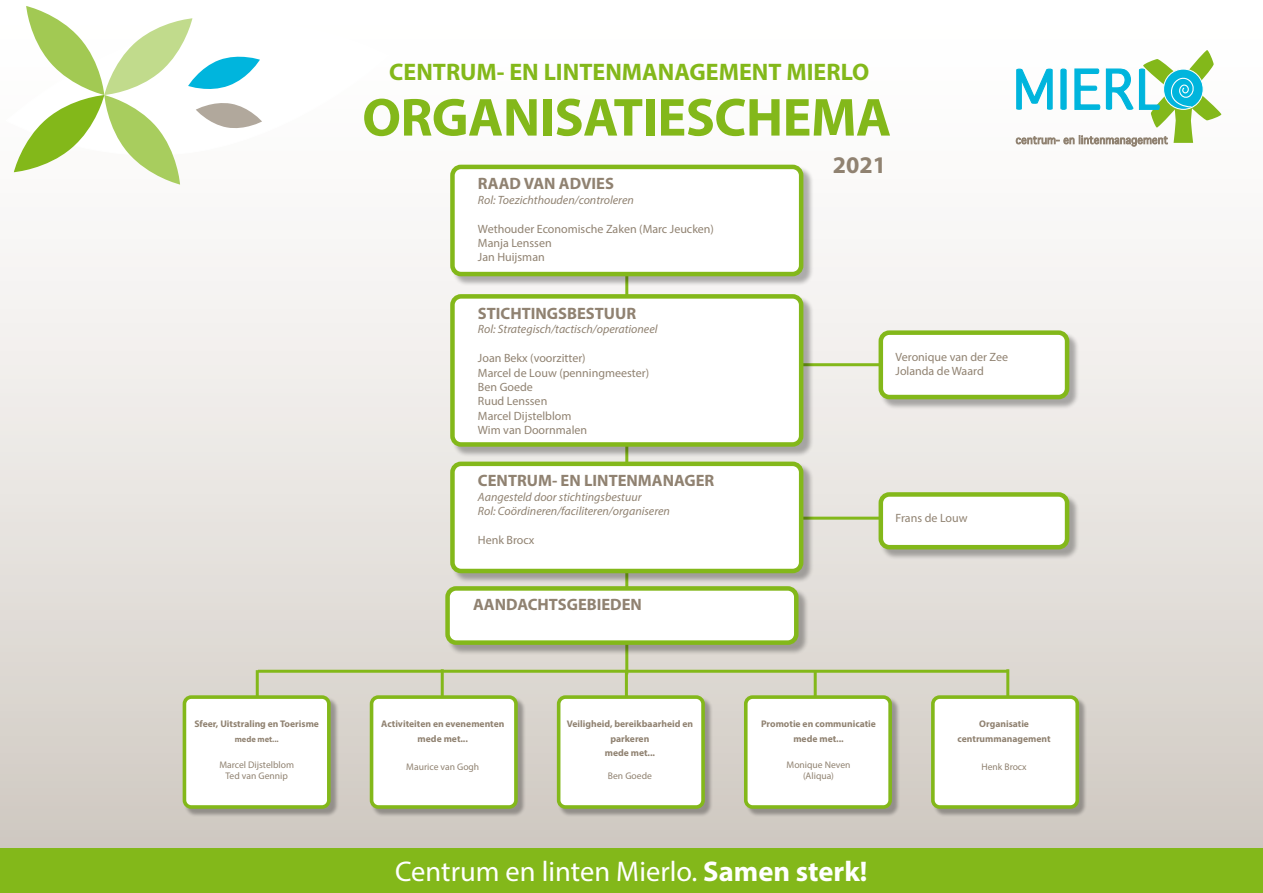
<style>
.page{position:relative;width:1263px;height:893px;background:#fff}
.page>*{position:absolute;margin:0;border:0;box-sizing:border-box;transform-origin:0 0}
.t1{font:700 54px "Myriad Pro";letter-spacing:-.01em;color:#83b81a}
.t2{font:28.5px "Myriad Pro";color:#fff}
.t3{font:700 24px "Myriad Pro";color:#83b81a}
.t4{font:700 24px "Myriad Pro";color:#908271}
.t5{font:700 16.5px "Myriad Pro";color:#908271}
.t6{font:12px/14.4px "Myriad Pro";color:#908271}
.t7{font:italic 12px/14.4px "Myriad Pro";color:#908271}
.t8{font:700 9.6px/14.4px "Myriad Pro";color:#908271;text-align:center}
.t9{font:9.6px/11.6px "Myriad Pro";color:#908271;text-align:center}
.t10{font:700 8.4px "Myriad Pro";color:#908271}
.s1{font-weight:700}
</style>
<div class="page">
<div style="left:0;top:0;width:1263px;height:893px;background:linear-gradient(to bottom,#fff,#d0c9c1)"></div>
<hr style="left:792px;top:517px;width:119px;height:3px;background:#83b81a">
<hr style="left:792px;top:363px;width:119px;height:3px;background:#83b81a">
<hr style="left:625px;top:247px;width:3px;height:427px;background:#83b81a">
<div style="left:452px;top:166px;width:362px;height:121px;background:#000;opacity:.3"></div>
<div style="left:452px;top:167px;width:349px;height:107px;background:#fff;border-radius:9px"></div>
<div style="left:450px;top:165px;width:353px;height:111px;border:4px solid #83b81a;border-radius:9px"></div>
<div style="left:452px;top:296px;width:362px;height:161px;background:#000;opacity:.3"></div>
<div style="left:452px;top:296px;width:349px;height:148px;background:#fff;border-radius:9px"></div>
<div style="left:450px;top:294px;width:353px;height:153px;border:4px solid #83b81a;border-radius:9px"></div>
<div style="left:452px;top:463px;width:362px;height:120px;background:#000;opacity:.3"></div>
<div style="left:452px;top:464px;width:349px;height:107px;background:#fff;border-radius:9px"></div>
<div style="left:450px;top:462px;width:353px;height:111px;border:4px solid #83b81a;border-radius:9px"></div>
<div style="left:880px;top:494px;width:199px;height:66px;background:#000;opacity:.3"></div>
<div style="left:881px;top:494px;width:186px;height:53px;background:#fff;border-radius:9px"></div>
<div style="left:878px;top:492px;width:191px;height:57px;border:4px solid #83b81a;border-radius:9px"></div>
<div style="left:880px;top:332px;width:199px;height:78px;background:#000;opacity:.3"></div>
<div style="left:881px;top:333px;width:186px;height:64px;background:#fff;border-radius:9px"></div>
<div style="left:878px;top:330px;width:191px;height:69px;border:4px solid #83b81a;border-radius:9px"></div>
<div style="left:0;top:848px;width:1263px;height:45px;background:#83b81a"></div>
<svg style="left:6px;top:7px;width:384px;height:162px"></svg>
<svg style="left:14px;top:6px;width:248px;height:179px"></svg>
<svg style="left:1016px;top:50px;width:205px;height:98px"></svg>
<div style="left:447px;top:588px;width:362px;height:67px;background:#000;opacity:.3"></div>
<div style="left:448px;top:588px;width:348px;height:55px;background:#fff;border-radius:9px"></div>
<div style="left:445px;top:586px;width:353px;height:59px;border:4px solid #83b81a;border-radius:9px"></div>
<hr style="left:1006px;top:669px;width:3px;height:30px;background:#83b81a">
<hr style="left:441px;top:669px;width:3px;height:30px;background:#83b81a">
<hr style="left:625px;top:670px;width:3px;height:30px;background:#83b81a">
<hr style="left:814px;top:670px;width:3px;height:30px;background:#83b81a">
<hr style="left:256px;top:670px;width:3px;height:30px;background:#83b81a">
<div style="left:184px;top:697px;width:155px;height:120px;background:#000;opacity:.3"></div>
<div style="left:184px;top:697px;width:145px;height:110px;background:#fff;border-radius:7px"></div>
<div style="left:183px;top:695px;width:148px;height:114px;border:4px solid #83b81a;border-radius:7px"></div>
<div style="left:371px;top:697px;width:155px;height:120px;background:#000;opacity:.3"></div>
<div style="left:372px;top:697px;width:144px;height:110px;background:#fff;border-radius:7px"></div>
<div style="left:370px;top:695px;width:148px;height:114px;border:4px solid #83b81a;border-radius:7px"></div>
<div style="left:558px;top:697px;width:155px;height:120px;background:#000;opacity:.3"></div>
<div style="left:559px;top:697px;width:144px;height:110px;background:#fff;border-radius:7px"></div>
<div style="left:557px;top:695px;width:148px;height:114px;border:4px solid #83b81a;border-radius:7px"></div>
<div style="left:745px;top:697px;width:155px;height:120px;background:#000;opacity:.3"></div>
<div style="left:746px;top:697px;width:144px;height:110px;background:#fff;border-radius:7px"></div>
<div style="left:744px;top:695px;width:148px;height:114px;border:4px solid #83b81a;border-radius:7px"></div>
<div style="left:933px;top:697px;width:154px;height:120px;background:#000;opacity:.3"></div>
<div style="left:933px;top:697px;width:144px;height:110px;background:#fff;border-radius:7px"></div>
<div style="left:931px;top:695px;width:148px;height:114px;border:4px solid #83b81a;border-radius:7px"></div>
<hr style="left:258px;top:670px;width:751px;height:3px;background:#83b81a">
<p class="t8" style="left:194px;top:716px;width:126px">Sfeer, Uitstraling en Toerisme</p>
<p class="t10" style="left:235px;top:733px;width:46px">mede met...</p>
<p class="t9" style="left:219px;top:758px;width:76px">Marcel Dijstelblom<br>Ted van Gennip</p>
<h3 class="t3" style="left:389px;top:56px;width:481px">CENTRUM- EN LINTENMANAGEMENT MIERLO</h3>
<h1 class="t1" style="left:362px;top:82px;width:530px">ORGANISATIESCHEMA</h1>
<h3 class="t5" style="left:478px;top:173px;width:138px">RAAD VAN ADVIES</h3>
<p class="t7" style="left:478px;top:192px;width:157px">Rol: Toezichthouden/controleren</p>
<p class="t6" style="left:478px;top:221px;width:238px">Wethouder Economische Zaken (Marc Jeucken)<br>Manja Lenssen<br>Jan Huijsman</p>
<h3 class="t5" style="left:478px;top:303px;width:160px">STICHTINGSBESTUUR</h3>
<p class="t7" style="left:478px;top:322px;width:181px">Rol: Strategisch/tactisch/operationeel</p>
<p class="t6" style="left:478px;top:351px;width:173px">Joan Bekx (voorzitter)<br>Marcel de Louw (penningmeester)<br>Ben Goede<br>Ruud Lenssen<br>Marcel Dijstelblom<br>Wim van Doornmalen</p>
<h3 class="t5" style="left:478px;top:470px;width:238px">CENTRUM- EN LINTENMANAGER</h3>
<p class="t7" style="left:478px;top:489px;width:194px">Aangesteld door stichtingsbestuur<br>Rol: Coördineren/faciliteren/organiseren</p>
<p class="t6" style="left:478px;top:533px;width:58px">Henk Brocx</p>
<h3 class="t5" style="left:473px;top:594px;width:170px">AANDACHTSGEBIEDEN</h3>
<h3 class="t4" style="left:833px;top:149px;width:55px">2021</h3>
<p class="t6" style="left:895px;top:349px;width:114px">Veronique van der Zee<br>Jolanda de Waard</p>
<p class="t6" style="left:895px;top:511px;width:73px">Frans de Louw</p>
<p class="t8" style="left:381px;top:716px;width:125px">Activiteiten en evenementen mede met...</p>
<p class="t9" style="left:406px;top:761px;width:74px">Maurice van Gogh</p>
<p class="t8" style="left:567px;top:716px;width:128px">Veiligheid, bereikbaarheid en parkeren<br>mede met...</p>
<p class="t9" style="left:608px;top:770px;width:45px">Ben Goede</p>
<p class="t8" style="left:761px;top:716px;width:116px">Promotie en communicatie mede met...</p>
<p class="t9" style="left:786px;top:758px;width:65px">Monique Neven (Aliqua)</p>
<h2 class="t2" style="left:395px;top:854px;width:474px">Centrum en linten Mierlo. <span class="s1">Samen sterk!</span></h2>
<p class="t8" style="left:958px;top:716px;width:94px">Organisatie centrummanagement</p>
<p class="t9" style="left:981px;top:761px;width:47px">Henk Brocx</p>
</div>
